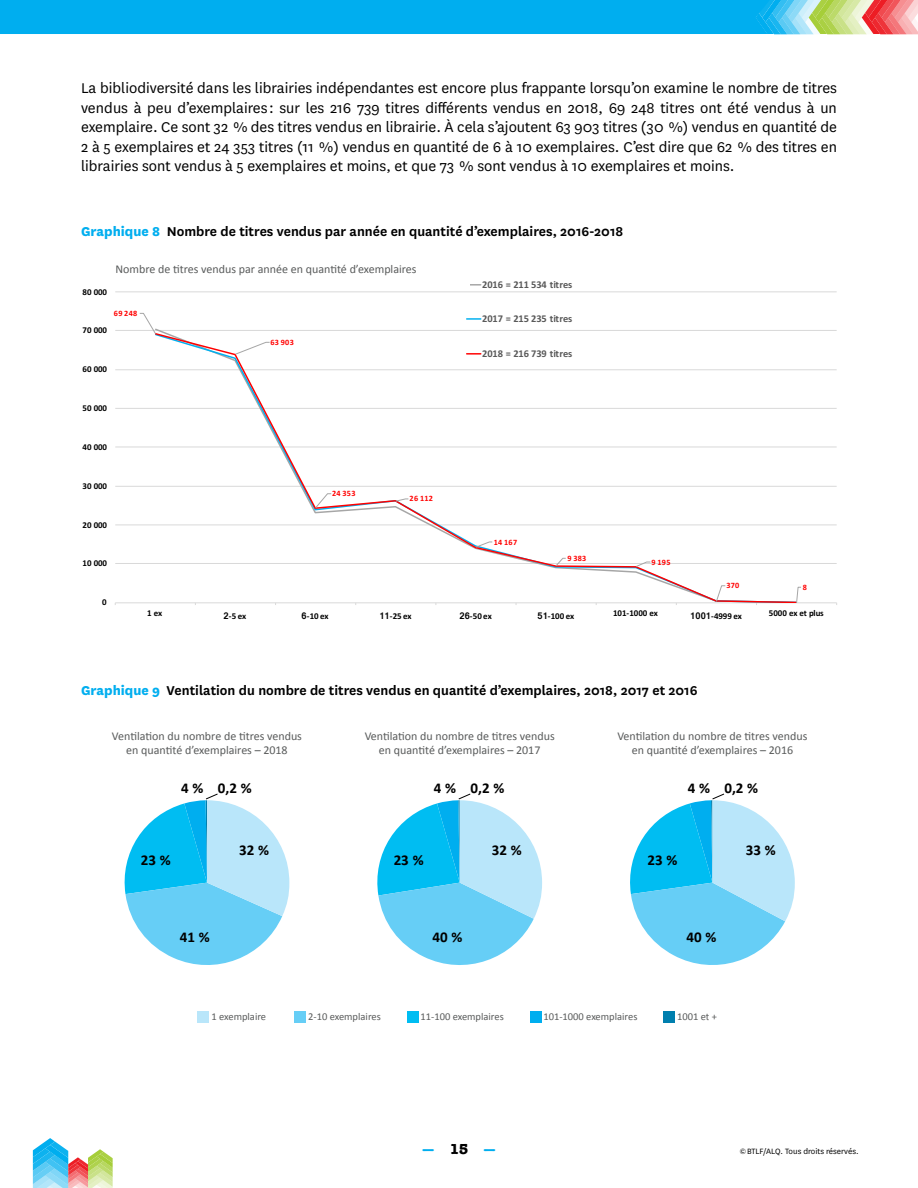
<style>
.page{position:relative;width:918px;height:1188px;background:#fff}
.page>*{position:absolute;margin:0;border:0;box-sizing:border-box;transform-origin:0 0}
.t1{font:16.5px/19.5px "National";color:#000;text-align:justify}
.t2{font:600 15px "National";color:#000}
.t3{font:700 15px "Calibri";color:#000}
.t4{font:700 15px "American Typewriter";color:#00aeef}
.t5{font:12px/13.5px "Calibri";color:#595b5b;text-align:center}
.t6{font:10.5px "Calibri";color:#595b5b}
.t7{font:700 10.35px "Calibri";letter-spacing:-.005em;color:#595959}
.t8{font:9px "National";color:#000}
.t9{font:700 8.85px "Calibri";letter-spacing:-.005em;color:#000}
.t10{font:700 8.1px "Calibri";letter-spacing:.04em;color:#f00}
.s1{font-weight:800;color:#00aeef}
.s2{font-family:"Mangal"}
.s3{color:#000}
</style>
<div class="page">
<svg style="left:33px;top:1138px;width:80px;height:50px"></svg>
<svg style="left:0;top:0;width:918px;height:34px;background:#1fafe2"></svg>
<svg style="left:115px;top:284px;width:722px;height:321px"></svg>
<svg style="left:124px;top:793px;width:165px;height:172px"></svg>
<svg style="left:377px;top:793px;width:165px;height:172px"></svg>
<svg style="left:630px;top:793px;width:165px;height:172px"></svg>
<div style="left:198px;top:1011px;width:11px;height:11px;background:#b9e6fa"></div>
<div style="left:295px;top:1011px;width:11px;height:11px;background:#66cef6"></div>
<div style="left:407px;top:1011px;width:11px;height:11px;background:#00bdf2"></div>
<div style="left:530px;top:1011px;width:11px;height:11px;background:#00aeef"></div>
<div style="left:664px;top:1011px;width:11px;height:11px;background:#007fae"></div>
<div style="left:116px;top:264px;width:354px;height:22px;background:#fff"></div>
<p class="t1" style="left:81px;top:78px;width:758px">La bibliodiversité dans les librairies indépendantes est encore plus frappante lorsqu’on examine le nombre de titres vendus à peu d’exemplaires : sur les 216 739 titres différents vendus en 2018, 69 248 titres ont été vendus à un exemplaire. Ce sont 32 % des titres vendus en librairie. À cela s’ajoutent 63 903 titres (30 %) vendus en quantité de 2 à 5 exemplaires et 24 353 titres (11 %) vendus en quantité de 6 à 10 exemplaires. C’est dire que 62 % des titres en librairies sont vendus à 5 exemplaires et moins, et que 73 % sont vendus à 10 exemplaires et moins.</p>
<p class="t2" style="left:81px;top:221px;width:544px"><span class="s1">Graphique 8</span> Nombre de titres vendus par année en quantité d’exemplaires, 2016-2018</p>
<p class="t9" style="left:83px;top:285px;width:26px">80 000</p>
<p class="t5" style="left:116px;top:261px;width:303px">Nombre de titres vendus par année en quantité d’exemplaires</p>
<p class="t10" style="left:114px;top:308px;width:25px">69 248</p>
<p class="t9" style="left:83px;top:324px;width:26px">70 000</p>
<p class="t9" style="left:83px;top:363px;width:26px">60 000</p>
<p class="t9" style="left:83px;top:402px;width:26px">50 000</p>
<p class="t9" style="left:83px;top:441px;width:26px">40 000</p>
<p class="t9" style="left:83px;top:480px;width:26px">30 000</p>
<p class="t9" style="left:83px;top:518px;width:26px">20 000</p>
<p class="t9" style="left:83px;top:557px;width:26px">10 000</p>
<p class="t9" style="left:102px;top:596px;width:6px">0</p>
<p class="t10" style="left:270px;top:336px;width:25px">63 903</p>
<p class="t10" style="left:332px;top:488px;width:25px">24 353</p>
<p class="t10" style="left:410px;top:493px;width:25px">26 112</p>
<p class="t7" style="left:482px;top:277px;width:92px">2016 = 211 534 titres</p>
<p class="t7" style="left:482px;top:312px;width:92px">2017 = 215 235 titres</p>
<p class="t7" style="left:482px;top:346px;width:92px">2018 = 216 739 titres</p>
<p class="t10" style="left:494px;top:536px;width:25px">14 167</p>
<p class="t10" style="left:567px;top:553px;width:20px">9 383</p>
<p class="t10" style="left:652px;top:556px;width:20px">9 195</p>
<p class="t10" style="left:726px;top:579px;width:15px">370</p>
<p class="t10" style="left:803px;top:582px;width:6px">8</p>
<p class="t9" style="left:147px;top:607px;width:17px">1 ex</p>
<p class="t9" style="left:224px;top:610px;width:24px"><span class="s2">2</span>-5 ex</p>
<p class="t9" style="left:302px;top:610px;width:29px"><span class="s2">6</span>-10 ex</p>
<p class="t9" style="left:379px;top:610px;width:34px"><span class="s2">11</span>-25 ex</p>
<p class="t9" style="left:460px;top:610px;width:34px"><span class="s2">26</span>-50 ex</p>
<p class="t9" style="left:537px;top:610px;width:38px"><span class="s2">51</span>-100 ex</p>
<p class="t9" style="left:613px;top:607px;width:46px">101-1000 ex</p>
<p class="t9" style="left:690px;top:610px;width:53px"><span class="s2">1001</span>-4999 ex</p>
<p class="t9" style="left:769px;top:607px;width:56px">5000 ex et plus</p>
<p class="t2" style="left:81px;top:680px;width:618px"><span class="s1">Graphique 9</span> Ventilation du nombre de titres vendus en quantité d’exemplaires, 2018, 2017 et 2016</p>
<p class="t5" style="left:112px;top:729px;width:192px">Ventilation du nombre de titres vendus en quantité d’exemplaires – 2018</p>
<p class="t5" style="left:365px;top:729px;width:192px">Ventilation du nombre de titres vendus en quantité d’exemplaires – 2017</p>
<p class="t5" style="left:617px;top:729px;width:192px">Ventilation du nombre de titres vendus en quantité d’exemplaires – 2016</p>
<p class="t3" style="left:181px;top:779px;width:72px">4 % 0,2 %</p>
<p class="t3" style="left:434px;top:779px;width:72px">4 % 0,2 %</p>
<p class="t3" style="left:688px;top:779px;width:72px">4 % 0,2 %</p>
<p class="t3" style="left:239px;top:840px;width:31px">32 %</p>
<p class="t3" style="left:492px;top:840px;width:31px">32 %</p>
<p class="t3" style="left:746px;top:840px;width:31px">33 %</p>
<p class="t3" style="left:141px;top:851px;width:31px">23 %</p>
<p class="t3" style="left:394px;top:851px;width:31px">23 %</p>
<p class="t3" style="left:648px;top:851px;width:31px">23 %</p>
<p class="t3" style="left:180px;top:928px;width:31px">41 %</p>
<p class="t3" style="left:433px;top:928px;width:31px">40 %</p>
<p class="t3" style="left:686px;top:928px;width:31px">40 %</p>
<p class="t6" style="left:211px;top:1010px;width:56px">1 exemplaire</p>
<p class="t6" style="left:308px;top:1010px;width:74px">2-10 exemplaires</p>
<p class="t6" style="left:420px;top:1010px;width:85px">11-100 exemplaires</p>
<p class="t6" style="left:543px;top:1010px;width:96px">101-1000 exemplaires</p>
<p class="t6" style="left:677px;top:1010px;width:41px">1001 et +</p>
<p class="t4" style="left:422px;top:1136px;width:75px">— <span class="s3">15</span> —</p>
<p class="t8" style="left:740px;top:1146px;width:120px">©BTLF/ALQ. Tous droits réservés.</p>
</div>
